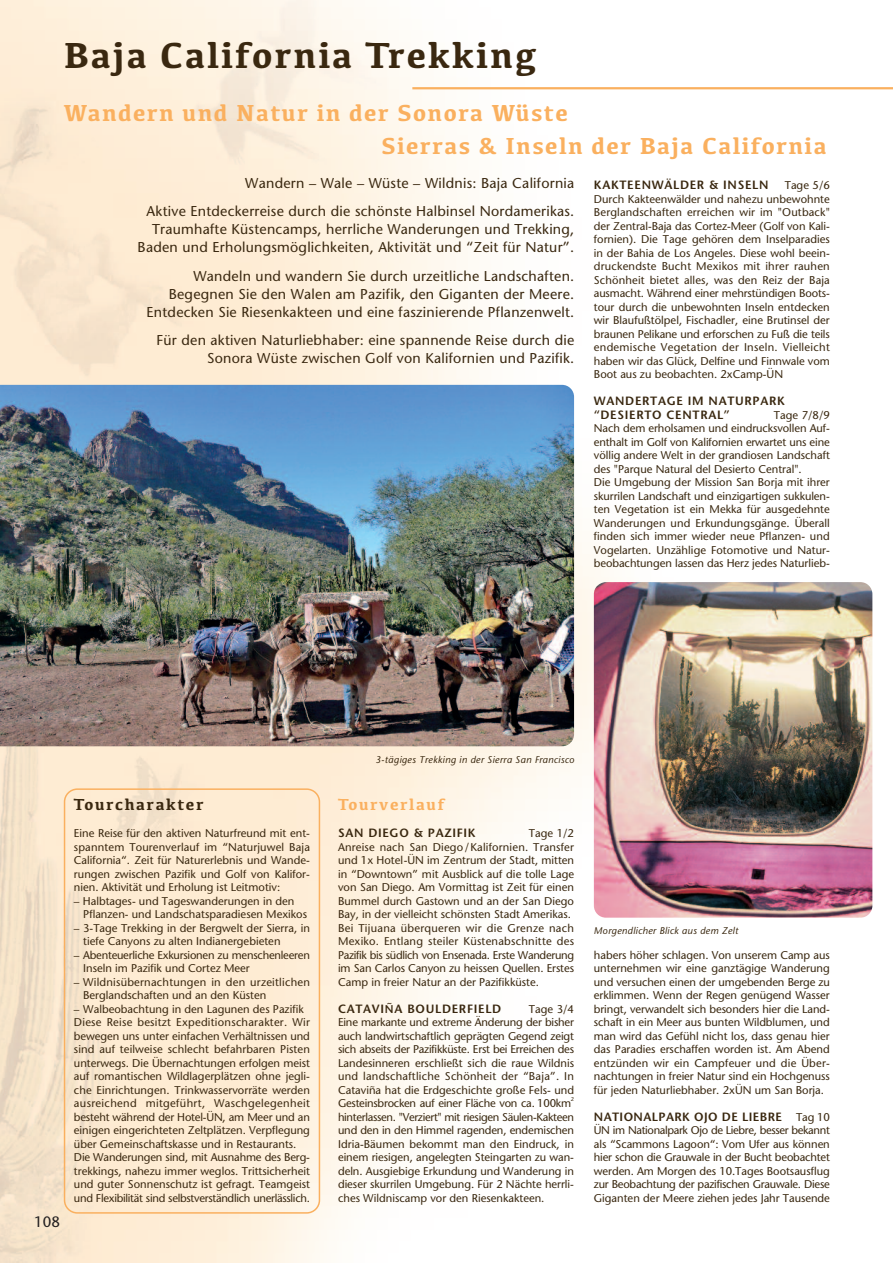
<style>
.page{position:relative;width:893px;height:1263px;background:#fff}
.page>*{position:absolute;margin:0;border:0;box-sizing:border-box;transform-origin:0 0}
.t1{font:700 37.5px "Kefa";letter-spacing:.05em;color:#3a2810}
.t2{font:700 24px/33px "Kefa";letter-spacing:.055em;color:#fab05f}
.t3{font:700 16.5px "Kefa";letter-spacing:.095em;color:#3a2810}
.t4{font:700 16.5px "Kefa";letter-spacing:.095em;color:#fab05f}
.t5{font:15px "Stone Sans";color:#231f20}
.t6{font:14.25px/18px "Stone Sans";letter-spacing:.015em;color:#3a2810;text-align:right}
.t7{font:600 12px/13.5px "Stone Sans";letter-spacing:.055em;color:#3a2810}
.t8{font:600 12px "Stone Sans";letter-spacing:.035em;color:#3a2810}
.t9{font:11.25px/13.5px "Stone Sans";color:#3a2810;text-align:justify}
.t10{font:11.25px/13.5px "Stone Sans";letter-spacing:-.02em;color:#3a2810}
.t11{font:11.25px/13.5px "Stone Sans";letter-spacing:.02em;color:#3a2810}
.t12{font:italic 9.75px "Stone Sans";letter-spacing:.03em;color:#3a2810}
.t13{font:5.7px "Stone Sans";color:#3a2810}
.s1{font-size:11.25px}
.s2{font-weight:400;font-size:11.25px}
</style>
<div class="page">
<img style="left:594px;top:582px;width:278px;height:336px;border-radius:12px">
<hr style="left:412px;top:87px;width:481px;height:2px;background:#fab05f">
<svg style="left:64px;top:788px;width:256px;height:426px;background:#fcead1"></svg>
<img style="left:0;top:385px;width:574px;height:361px">
<h1 class="t1" style="left:64px;top:33px;width:474px">Baja California Trekking</h1>
<h2 class="t2" style="left:381px;top:97px;width:447px;text-indent:-318px">Wandern und Natur in der Sonora Wüste<br>Sierras &amp; Inseln der Baja California</h2>
<p class="t6" style="left:147px;top:170px;width:429px;line-height:28.7px">Wandern – Wale – Wüste – Wildnis: Baja California<br>Aktive Entdeckerreise durch die schönste Halbinsel Nordamerikas.</p>
<p class="t6" style="left:138px;top:222px;width:438px">Traumhafte Küstencamps, herrliche Wanderungen und Trekking,<br>Baden und Erholungsmöglichkeiten, Aktivität und “Zeit für Natur”.</p>
<p class="t6" style="left:147px;top:268px;width:429px">Wandeln und wandern Sie durch urzeitliche Landschaften.<br>Begegnen Sie den Walen am Pazifik, den Giganten der Meere.<br>Entdecken Sie Riesenkakteen und eine faszinierende Pflanzenwelt.</p>
<p class="t6" style="left:156px;top:333px;width:419px">Für den aktiven Naturliebhaber: eine spannende Reise durch die<br>Sonora Wüste zwischen Golf von Kalifornien und Pazifik.</p>
<p class="t7" style="left:594px;top:179px;width:176px">KAKTEENWÄLDER &amp; INSELN</p>
<p class="t9" style="left:594px;top:180px;width:237px;text-indent:191px">Tage 5/6<br>Durch Kakteenwälder und nahezu unbewohnte Berglandschaften erreichen wir im "Outback" der Zentral-Baja das Cortez-Meer (Golf von Kali&shy;fornien). Die Tage gehören dem Inselparadies in der Bahia de Los Angeles. Diese wohl beein&shy;druckendste Bucht Mexikos mit ihrer rauhen Schönheit bietet alles, was den Reiz der Baja ausmacht. Während einer mehrstündigen Boots&shy;tour durch die unbewohnten Inseln entdecken wir Blaufußtölpel, Fischadler, eine Brutinsel der braunen Pelikane und erforschen zu Fuß die teils endemische Vegetation der Inseln. Vielleicht haben wir das Glück, Delfine und Finnwale vom Boot aus zu beobachten. 2xCamp-ÜN</p>
<p class="t7" style="left:594px;top:395px;width:192px">WANDERTAGE IM NATURPARK “DESIERTO CENTRAL”</p>
<p class="t9" style="left:594px;top:409px;width:237px;text-align:left;text-indent:180px">Tage 7/8/9<br>Nach dem erholsamen und eindrucksvollen Auf&shy;enthalt im Golf von Kalifornien erwartet uns eine völlig andere Welt in der grandiosen Landschaft des "Parque Natural del Desierto Central".<br>Die Umgebung der Mission San Borja mit ihrer skurrilen Landschaft und einzigartigen sukkulen&shy;ten Vegetation ist ein Mekka für ausgedehnte Wanderungen und Erkundungsgänge. Überall finden sich immer wieder neue Pflanzen- und Vogelarten. Unzählige Fotomotive und Natur&shy;beobachtungen lassen das Herz jedes Naturlieb-</p>
<h3 class="t5" style="left:34px;top:1216px;width:27px">108</h3>
<h3 class="t3" style="left:74px;top:795px;width:131px">Tourcharakter</h3>
<p class="t9" style="left:74px;top:828px;width:237px">Eine Reise für den aktiven Naturfreund mit ent&shy;spanntem Tourenverlauf im “Naturjuwel Baja California“. Zeit für Naturerlebnis und Wande&shy;rungen zwischen Pazifik und Golf von Kalifor&shy;nien. Aktivität und Erholung ist Leitmotiv:</p>
<p class="t9" style="left:83px;top:895px;width:225px;text-indent:-9px">– Halbtages- und Tageswanderungen in den<br>Pflanzen- und Landschatsparadiesen Mexikos</p>
<p class="t9" style="left:83px;top:922px;width:228px;text-indent:-9px">– 3-Tage Trekking in der Bergwelt der Sierra, in tiefe Canyons zu alten Indianergebieten</p>
<p class="t10" style="left:83px;top:949px;width:228px;text-indent:-9px">– Abenteuerliche Exkursionen zu menschenleeren<br>Inseln im Pazifik und Cortez Meer</p>
<p class="t11" style="left:83px;top:976px;width:228px;text-indent:-9px">– Wildnisübernachtungen in den urzeitlichen<br>Berglandschaften und an den Küsten</p>
<p class="t9" style="left:74px;top:1003px;width:238px;text-align:left">– Walbeobachtung in den Lagunen des Pazifik Diese Reise besitzt Expeditionscharakter. Wir bewegen uns unter einfachen Verhältnissen und sind auf teilweise schlecht befahrbaren Pisten unterwegs. Die Übernachtungen erfolgen meist auf romantischen Wildlagerplätzen ohne jegli&shy;che Einrichtungen. Trinkwasservorräte werden ausreichend mitgeführt, Waschgelegenheit besteht während der Hotel-ÜN, am Meer und an einigen eingerichteten Zeltplätzen. Verpflegung über Gemeinschaftskasse und in Restaurants.<br>Die Wanderungen sind, mit Ausnahme des Berg&shy;trekkings, nahezu immer weglos. Trittsicherheit und guter Sonnenschutz ist gefragt. Teamgeist und Flexibilität sind selbstverständlich unerlässlich.</p>
<p class="t12" style="left:375px;top:756px;width:200px">3-tägiges Trekking in der Sierra San Francisco</p>
<h3 class="t4" style="left:338px;top:795px;width:108px">Tourverlauf</h3>
<p class="t7" style="left:338px;top:827px;width:139px">SAN DIEGO &amp; PAZIFIK</p>
<p class="t9" style="left:338px;top:828px;width:238px;text-align:left;text-indent:191px">Tage 1/2<br>Anreise nach San Diego/Kalifornien. Transfer und 1x Hotel-ÜN im Zentrum der Stadt, mitten in “Downtown” mit Ausblick auf die tolle Lage von San Diego. Am Vormittag ist Zeit für einen Bummel durch Gastown und an der San Diego Bay, in der vielleicht schönsten Stadt Amerikas.<br>Bei Tijuana überqueren wir die Grenze nach Mexiko. Entlang steiler Küstenabschnitte des Pazifik bis südlich von Ensenada. Erste Wanderung im San Carlos Canyon zu heissen Quellen. Erstes Camp in freier Natur an der Pazifikküste.</p>
<p class="t7" style="left:338px;top:1003px;width:165px">CATAVI<span class="s1">Ñ</span>A BOULDERFIELD</p>
<p class="t9" style="left:338px;top:1003px;width:238px;text-indent:191px">Tage 3/4<br>Eine markante und extreme Änderung der bisher auch landwirtschaftlich geprägten Gegend zeigt sich abseits der Pazifikküste. Erst bei Erreichen des Landesinneren erschließt sich die raue Wildnis und landschaftliche Schönheit der “Baja”. In Cataviña hat die Erdgeschichte große Fels- und Gesteinsbrocken auf einer Fläche von ca. 100km</p>
<p class="t13" style="left:571px;top:1097px;width:5px">2</p>
<p class="t9" style="left:338px;top:1111px;width:238px">hinterlassen. "Verziert" mit riesigen Säulen-Kakteen und den in den Himmel ragenden, endemischen Idria-Bäumen bekommt man den Eindruck, in einem riesigen, angelegten Steingarten zu wan&shy;deln. Ausgiebige Erkundung und Wanderung in dieser skurrilen Umgebung. Für 2 Nächte herrli&shy;ches Wildniscamp vor den Riesenkakteen.</p>
<p class="t12" style="left:594px;top:927px;width:146px">Morgendlicher Blick aus dem Zelt</p>
<p class="t9" style="left:594px;top:949px;width:237px">habers höher schlagen. Von unserem Camp aus unternehmen wir eine ganztägige Wanderung und versuchen einen der umgebenden Berge zu erklimmen. Wenn der Regen genügend Wasser bringt, verwandelt sich besonders hier die Land&shy;schaft in ein Meer aus bunten Wildblumen, und man wird das Gefühl nicht los, dass genau hier das Paradies erschaffen worden ist. Am Abend entzünden wir ein Campfeuer und die Über&shy;nachtungen in freier Natur sind ein Hochgenuss für jeden Naturliebhaber. 2xÜN um San Borja.</p>
<p class="t8" style="left:594px;top:1112px;width:237px">NATIONALPARK OJO DE LIEBRE <span class="s2">Tag 10</span></p>
<p class="t9" style="left:594px;top:1125px;width:237px">ÜN im Nationalpark Ojo de Liebre, besser bekannt als “Scammons Lagoon“: Vom Ufer aus können hier schon die Grauwale in der Bucht beobachtet werden. Am Morgen des 10.Tages Bootsausflug zur Beobachtung der pazifischen Grauwale. Diese Giganten der Meere ziehen jedes Jahr Tausende</p>
</div>
